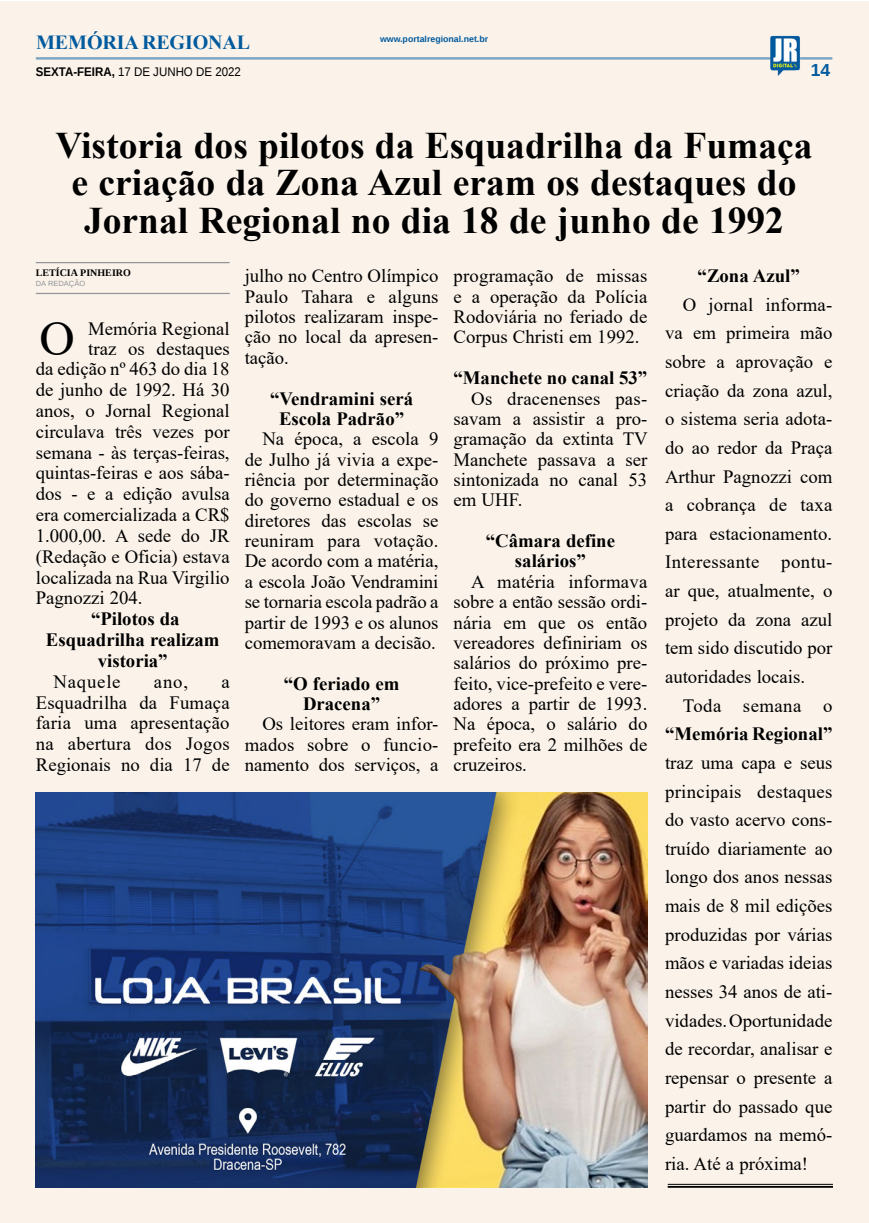
<style>
.page{position:relative;width:869px;height:1223px;background:#fff}
.page>*{position:absolute;margin:0;border:0;box-sizing:border-box;transform-origin:0 0}
.MATÉRIA{font:49px "Times New Roman";color:#000}
.TÍTULO{font:700 37.5px/37.5px "Times New Roman";color:#000;text-align:center}
.TITULO_PG{font:700 20px "Times New Roman";letter-spacing:-.005em;color:#005a9e}
.MATÉRIA-2{font:18.75px/20.4px "Times New Roman";color:#000;text-align:justify}
.MATÉRIA-3{font:700 18.75px/20.4px "Times New Roman";color:#000;text-align:center}
.MATÉRIA-4{font:18.75px "Times New Roman";letter-spacing:.04em;color:#000}
.TÍTULO-2{font:700 17.5px "Liberation Sans";color:#005a9e}
.DATA_PG{font:12.5px "Liberation Sans";color:#000;scale:.92 1}
.CRÉDITO_NOME{font:700 10px "Liberation Serif";color:#000}
.DATA_PG-2{font:700 8.75px "Liberation Sans";color:#005a9e}
.CRÉDITO_MATÉRIA{font:7.5px "Liberation Sans";color:#939598}
.s1{font-weight:700}
</style>
<div class="page">
<div style="left:0;top:1px;width:868px;height:1221px;background:#fbf3ea"></div>
<hr style="left:36px;top:57px;width:796px;height:3px;background:#005a9e">
<img style="left:769px;top:36px;width:31px;height:40px">
<img style="left:36px;top:792px;width:611px;height:395px">
<hr style="left:667px;top:1183px;width:165px;height:1px;background:#000">
<hr style="left:667px;top:1185px;width:165px;height:2px;background:#000">
<hr style="left:36px;top:262px;width:193px;height:1px;background:#939598">
<hr style="left:36px;top:293px;width:193px;height:1px;background:#939598">
<p class="TITULO_PG" style="left:36px;top:28px;width:215px">MEMÓRIA REGIONAL</p>
<p class="DATA_PG" style="left:36px;top:65px;width:224px"><span class="s1">SEXTA-FEIRA,</span> 17 DE JUNHO DE 2022</p>
<p class="DATA_PG-2" style="left:380px;top:33px;width:110px">www.portalregional.net.br</p>
<p class="TÍTULO-2" style="left:810px;top:58px;width:21px">14</p>
<p class="TÍTULO" style="left:55px;top:125px;width:758px">Vistoria dos pilotos da Esquadrilha da Fumaça e criação da Zona Azul eram os destaques do<br>Jornal Regional no dia 18 de junho de 1992</p>
<p class="CRÉDITO_NOME" style="left:36px;top:266px;width:96px">LETÍCIA PINHEIRO</p>
<p class="CRÉDITO_MATÉRIA" style="left:36px;top:279px;width:51px">DA REDAÇÃO</p>
<p class="MATÉRIA" style="left:39px;top:303px;width:37px">O</p>
<p class="MATÉRIA-2" style="left:88px;top:317px;width:143px">Memória Regional</p>
<p class="MATÉRIA-2" style="left:244px;top:265px;width:195px">julho no Centro Olímpico Paulo Tahara e alguns pilotos realizaram inspe&shy;ção no local da apresen&shy;tação.</p>
<p class="MATÉRIA-3" style="left:270px;top:387px;width:145px">“Vendramini será<br>Escola Padrão”</p>
<p class="MATÉRIA-2" style="left:244px;top:428px;width:195px;text-indent:18px">Na época, a escola 9 de Julho já vivia a expe&shy;riência por determinação do governo estadual e os diretores das escolas se reuniram para votação.<br>De acordo com a matéria, a escola João Vendramini se tornaria escola padrão a partir de 1993 e os alunos comemoravam a decisão.</p>
<p class="MATÉRIA-3" style="left:284px;top:672px;width:117px">“O feriado em<br>Dracena”</p>
<p class="MATÉRIA-2" style="left:244px;top:713px;width:195px;text-indent:18px">Os leitores eram infor&shy;mados sobre o funcio&shy;namento dos serviços, a</p>
<p class="MATÉRIA-2" style="left:453px;top:265px;width:195px">programação de missas e a operação da Polícia Rodoviária no feriado de Corpus Christi em 1992.</p>
<p class="MATÉRIA-3" style="left:453px;top:367px;width:195px">“Manchete no canal 53”</p>
<p class="MATÉRIA-2" style="left:453px;top:387px;width:195px;text-indent:18px">Os dracenenses pas&shy;savam a assistir a pro&shy;gramação da extinta TV Manchete passava a ser sintonizada no canal 53 em UHF.</p>
<p class="MATÉRIA-3" style="left:485px;top:530px;width:131px">“Câmara define</p>
<p class="MATÉRIA-3" style="left:514px;top:550px;width:72px">salários”</p>
<p class="MATÉRIA-2" style="left:453px;top:570px;width:195px;text-indent:18px">A matéria informava sobre a então sessão ordi&shy;nária em que os então vereadores definiriam os salários do próximo pre&shy;feito, vice-prefeito e vere&shy;adores a partir de 1993.<br>Na época, o salário do prefeito era 2 milhões de cruzeiros.</p>
<p class="MATÉRIA-3" style="left:697px;top:265px;width:104px">“Zona Azul”</p>
<p class="MATÉRIA-2" style="left:664px;top:289px;width:169px;line-height:28.6px;text-indent:18px">O jornal informa&shy;va em primeira mão sobre a aprovação e criação da zona azul, o sistema seria adota&shy;do ao redor da Praça Arthur Pagnozzi com a cobrança de taxa para estacionamento.<br>Interessante pontu&shy;ar que, atualmente, o projeto da zona azul tem sido discutido por autoridades locais.</p>
<p class="MATÉRIA-2" style="left:664px;top:690px;width:169px;line-height:28.6px;text-indent:18px">Toda semana o <span class="s1">“Memória Regional” </span>traz uma capa e seus principais destaques do vasto acervo cons&shy;truído diariamente ao longo dos anos nessas mais de 8 mil edições produzidas por várias mãos e variadas ideias nesses 34 anos de ati&shy;vidades. Oportunidade de recordar, analisar e repensar o presente a partir do passado que guardamos na memó&shy;ria. Até a próxima!</p>
<p class="MATÉRIA-2" style="left:88px;top:337px;width:143px">traz os destaques</p>
<p class="MATÉRIA-2" style="left:36px;top:358px;width:195px">da edição nº 463 do dia 18</p>
<p class="MATÉRIA-2" style="left:36px;top:379px;width:195px">de junho de 1992. Há 30</p>
<p class="MATÉRIA-2" style="left:36px;top:400px;width:195px">anos, o Jornal Regional</p>
<p class="MATÉRIA-2" style="left:36px;top:421px;width:195px">circulava três vezes por</p>
<p class="MATÉRIA-2" style="left:36px;top:441px;width:195px">semana - às terças-feiras,</p>
<p class="MATÉRIA-2" style="left:36px;top:462px;width:195px">quintas-feiras e aos sába-</p>
<p class="MATÉRIA-2" style="left:36px;top:483px;width:195px">dos - e a edição avulsa</p>
<p class="MATÉRIA-2" style="left:36px;top:504px;width:195px">era comercializada a CR$</p>
<p class="MATÉRIA-2" style="left:36px;top:525px;width:195px">1.000,00. A sede do JR</p>
<p class="MATÉRIA-2" style="left:36px;top:545px;width:195px">(Redação e Oficia) estava</p>
<p class="MATÉRIA-2" style="left:36px;top:566px;width:195px">localizada na Rua Virgilio</p>
<p class="MATÉRIA-2" style="left:36px;top:587px;width:108px">Pagnozzi 204.</p>
<p class="MATÉRIA-3" style="left:46px;top:608px;width:175px;line-height:20.9px">“Pilotos da<br>Esquadrilha realizam</p>
<p class="MATÉRIA-3" style="left:98px;top:650px;width:71px">vistoria”</p>
<p class="MATÉRIA-4" style="left:54px;top:668px;width:69px">Naquele</p>
<p class="MATÉRIA-2" style="left:154px;top:670px;width:36px">ano,</p>
<p class="MATÉRIA-2" style="left:36px;top:670px;width:195px;line-height:20.9px;text-indent:185px">a Esquadrilha da Fumaça faria uma apresentação na abertura dos Jogos Regionais no dia 17 de</p>
</div>
